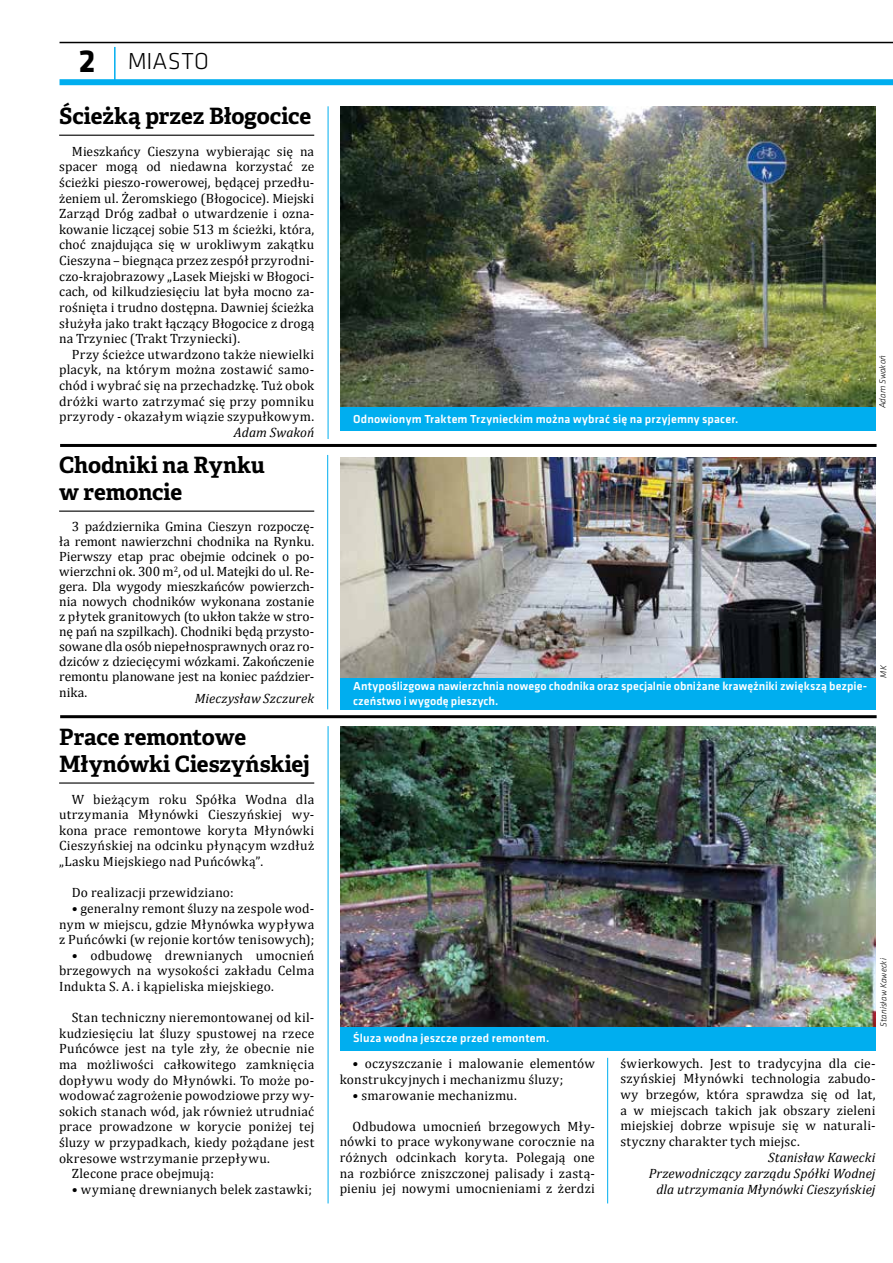
<style>
.page{position:relative;width:893px;height:1263px;background:#fff}
.page>*{position:absolute;margin:0;border:0;box-sizing:border-box;transform-origin:0 0}
.t1{font:300 24px "Klavika";letter-spacing:.005em;color:#000}
.t2{font:700 22.5px/27px "Adelle Basic";letter-spacing:-.005em;color:#000}
.t3{font:13.5px/15.6px "Cambria";letter-spacing:.015em;color:#000;text-align:justify}
.t4{font:italic 13.5px/16.2px "Cambria";letter-spacing:.005em;color:#000;text-align:right}
.t5{font:500 12px/14.4px "Klavika";letter-spacing:.01em;color:#fff}
.t6{font:italic 300 9px "Klavika";letter-spacing:.015em;color:#000}
.s1{font-weight:700;font-size:33px}
</style>
<div class="page">
<hr style="left:114px;top:47px;width:2px;height:35px;background:#00aeef">
<div style="left:60px;top:79px;width:833px;height:6px;background:#00aeef"></div>
<hr style="left:60px;top:42px;width:833px;height:1px;background:#000">
<img style="left:340px;top:458px;width:536px;height:220px">
<hr style="left:59px;top:782px;width:255px;height:2px;background:#000">
<img style="left:340px;top:106px;width:536px;height:302px">
<hr style="left:59px;top:135px;width:255px;height:1px;background:#000">
<img style="left:340px;top:726px;width:536px;height:301px">
<hr style="left:59px;top:511px;width:255px;height:1px;background:#000">
<div style="left:340px;top:408px;width:536px;height:23px;background:#00aeef"></div>
<div style="left:340px;top:1027px;width:536px;height:23px;background:#00aeef"></div>
<div style="left:340px;top:678px;width:536px;height:31px;background:#00aeef"></div>
<hr style="left:60px;top:444px;width:816px;height:3px;background:#000">
<hr style="left:60px;top:715px;width:817px;height:3px;background:#000">
<hr style="left:328px;top:106px;width:1px;height:333px;background:#00aeef">
<hr style="left:327px;top:455px;width:1px;height:254px;background:#00aeef">
<hr style="left:328px;top:726px;width:1px;height:477px;background:#00aeef">
<hr style="left:607px;top:1058px;width:1px;height:145px;background:#00aeef">
<h1 class="t1" style="left:79px;top:46px;width:132px"><span class="s1">2</span> MIASTO</h1>
<h2 class="t2" style="left:59px;top:103px;width:254px">Ścieżką przez Błogocice</h2>
<p class="t3" style="left:59px;top:143px;width:257px;text-indent:13px">Mieszkańcy Cieszyna wybierając się na spacer mogą od niedawna korzystać ze ścieżki pieszo-rowerowej, będącej przedłu&shy;żeniem ul. Żeromskiego (Błogocice). Miejski Zarząd Dróg zadbał o utwardzenie i ozna&shy;kowanie liczącej sobie 513 m ścieżki, która, choć znajdująca się w urokliwym zakątku Cieszyna – biegnąca przez zespół przyrodni&shy;czo-krajobrazowy „Lasek Miejski w Błogoci&shy;cach, od kilkudziesięciu lat była mocno za&shy;rośnięta i trudno dostępna. Dawniej ścieżka służyła jako trakt łączący Błogocice z drogą na Trzyniec (Trakt Trzyniecki).</p>
<p class="t3" style="left:59px;top:346px;width:257px;text-indent:13px">Przy ścieżce utwardzono także niewielki placyk, na którym można zostawić samo&shy;chód i wybrać się na przechadzkę. Tuż obok dróżki warto zatrzymać się przy pomniku przyrody - okazałym wiązie szypułkowym.</p>
<p class="t4" style="left:234px;top:424px;width:82px">Adam Swakoń</p>
<h2 class="t2" style="left:59px;top:452px;width:207px">Chodniki na Rynku w remoncie</h2>
<p class="t3" style="left:59px;top:519px;width:257px;line-height:15.1px;text-indent:13px">3 października Gmina Cieszyn rozpoczę&shy;ła remont nawierzchni chodnika na Rynku.<br>Pierwszy etap prac obejmie odcinek o po&shy;wierzchni ok. 300 m<sup>2</sup>, od ul. Matejki do ul. Re&shy;gera. Dla wygody mieszkańców powierzch&shy;nia nowych chodników wykonana zostanie z płytek granitowych (to ukłon także w stro&shy;nę pań na szpilkach). Chodniki będą przysto&shy;sowane dla osób niepełnosprawnych oraz ro&shy;dziców z dziecięcymi wózkami. Zakończenie remontu planowane jest na koniec paździer&shy;nika.</p>
<p class="t4" style="left:195px;top:690px;width:121px">Mieczysław Szczurek</p>
<h2 class="t2" style="left:59px;top:723px;width:252px">Prace remontowe<br>Młynówki Cieszyńskiej</h2>
<p class="t3" style="left:59px;top:791px;width:257px;text-indent:13px">W bieżącym roku Spółka Wodna dla utrzymania Młynówki Cieszyńskiej wy&shy;kona prace remontowe koryta Młynówki Cieszyńskiej na odcinku płynącym wzdłuż „Lasku Miejskiego nad Puńcówką”.</p>
<p class="t3" style="left:72px;top:885px;width:163px">Do realizacji przewidziano:</p>
<p class="t3" style="left:59px;top:900px;width:257px;text-indent:13px">• generalny remont śluzy na zespole wod&shy;nym w miejscu, gdzie Młynówka wypływa z Puńcówki (w rejonie kortów tenisowych);</p>
<p class="t3" style="left:59px;top:947px;width:257px;text-indent:13px">• odbudowę drewnianych umocnień brzegowych na wysokości zakładu Celma Indukta S. A. i kąpieliska miejskiego.</p>
<p class="t3" style="left:72px;top:1010px;width:244px">Stan techniczny nieremontowanej od kil-</p>
<p class="t3" style="left:59px;top:1025px;width:257px">kudziesięciu lat śluzy spustowej na rzece</p>
<p class="t3" style="left:59px;top:1041px;width:257px">Puńcówce jest na tyle zły, że obecnie nie</p>
<p class="t3" style="left:59px;top:1056px;width:257px">ma możliwości całkowitego zamknięcia</p>
<p class="t3" style="left:59px;top:1072px;width:257px">dopływu wody do Młynówki. To może po-</p>
<p class="t3" style="left:59px;top:1088px;width:257px">wodować zagrożenie powodziowe przy wy-</p>
<p class="t3" style="left:59px;top:1103px;width:257px">sokich stanach wód, jak również utrudniać</p>
<p class="t3" style="left:59px;top:1119px;width:257px">prace prowadzone w korycie poniżej tej</p>
<p class="t3" style="left:59px;top:1134px;width:257px">śluzy w przypadkach, kiedy pożądane jest</p>
<p class="t3" style="left:59px;top:1150px;width:212px">okresowe wstrzymanie przepływu.</p>
<p class="t3" style="left:72px;top:1166px;width:144px">Zlecone prace obejmują:</p>
<p class="t3" style="left:72px;top:1181px;width:241px">• wymianę drewnianych belek zastawki;</p>
<p class="t5" style="left:353px;top:411px;width:387px">Odnowionym Traktem Trzynieckim można wybrać się na przyjemny spacer.</p>
<p class="t6" style="left:877px;top:408px;width:55px;rotate:-90deg">Adam Swakoń</p>
<p class="t5" style="left:353px;top:679px;width:515px">Antypoślizgowa nawierzchnia nowego chodnika oraz specjalnie obniżane krawężniki zwiększą bezpie&shy;czeństwo i wygodę pieszych.</p>
<p class="t6" style="left:878px;top:677px;width:14px;rotate:-90deg">MK</p>
<p class="t5" style="left:353px;top:1030px;width:198px">Śluza wodna jeszcze przed remontem.</p>
<p class="t6" style="left:878px;top:1027px;width:70px;rotate:-90deg">Stanisław Kawecki</p>
<p class="t3" style="left:340px;top:1056px;width:257px;text-indent:13px">• oczyszczanie i malowanie elementów konstrukcyjnych i mechanizmu śluzy;</p>
<p class="t3" style="left:352px;top:1087px;width:166px">• smarowanie mechanizmu.</p>
<p class="t3" style="left:340px;top:1118px;width:257px;text-indent:13px">Odbudowa umocnień brzegowych Mły&shy;nówki to prace wykonywane corocznie na różnych odcinkach koryta. Polegają one na rozbiórce zniszczonej palisady i zastą&shy;pieniu jej nowymi umocnieniami z żerdzi</p>
<p class="t3" style="left:620px;top:1055px;width:257px">świerkowych. Jest to tradycyjna dla cie&shy;szyńskiej Młynówki technologia zabudo&shy;wy brzegów, która sprawdza się od lat, a w miejscach takich jak obszary zieleni miejskiej dobrze wpisuje się w naturali&shy;styczny charakter tych miejsc.</p>
<p class="t4" style="left:649px;top:1149px;width:228px">Stanisław Kawecki<br>Przewodniczący zarządu Spółki Wodnej dla utrzymania Młynówki Cieszyńskiej</p>
</div>
